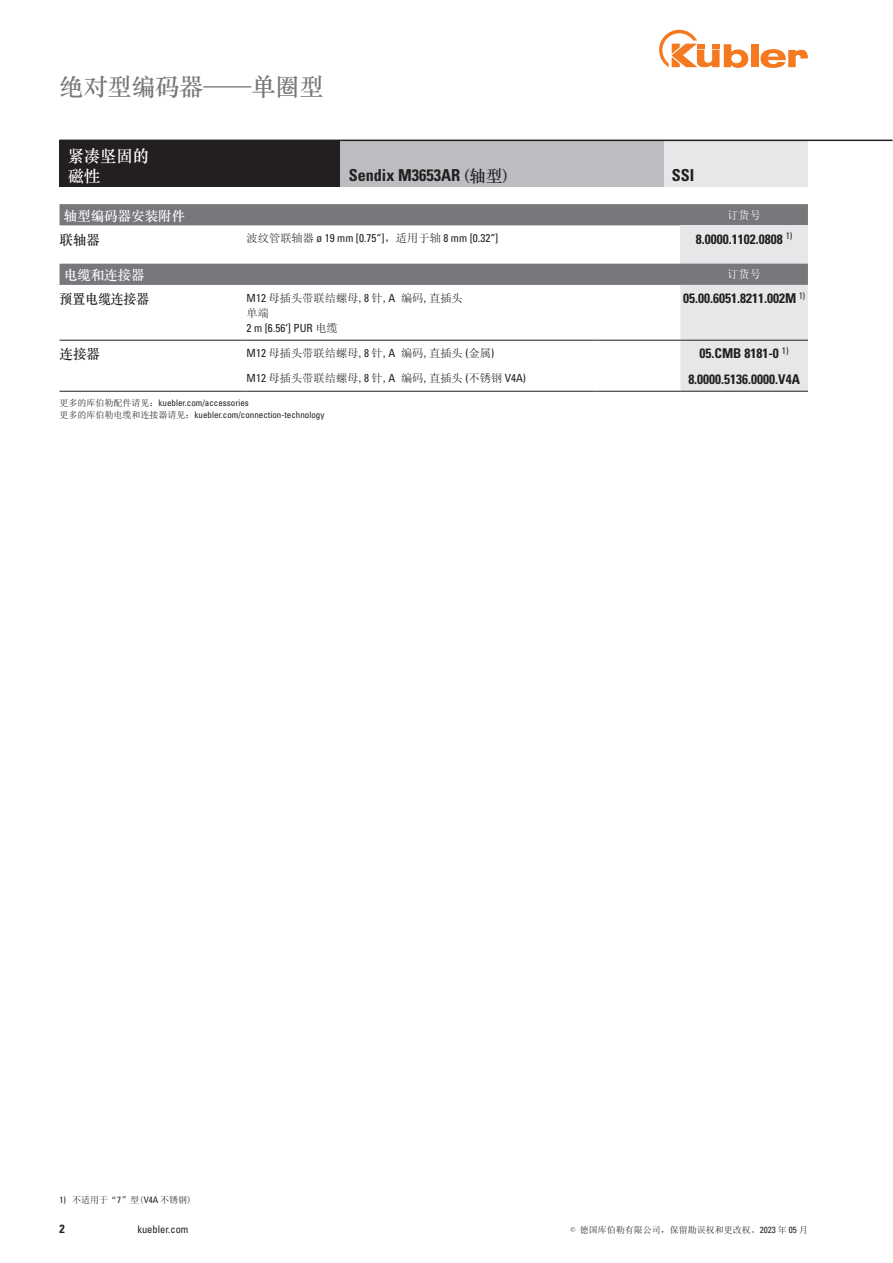
<style>
.page{position:relative;width:893px;height:1263px;background:#fff}
.page>*{position:absolute;margin:0;border:0;box-sizing:border-box;transform-origin:0 0}
.t1{font:24px "ST Songti SC Bold";color:#76787b}
.t2{font:700 condensed 16.5px "Univers LT Std";color:#231f20}
.t3{font:16.5px "ST Songti SC Bold";color:#fff}
.Bestellschlüssel{font:700 condensed 13.5px "Univers LT Std";color:#231f20}
.t4{font:13.5px "ST Songti SC Bold";color:#fff}
.t5{font:13.5px "ST Songti SC Bold";color:#231f20;scale:.95 1}
.t6{font:13.5px "ST Songti SC Bold";color:#231f20}
.t7{font:700 condensed 12px "Univers LT Std";color:#231f20}
.Bestellschlüssel-2{font:11.25px "Sim Sun";color:#231f20}
.Bestellschlüssel-3{font:condensed 11.25px/15px "Univers LT Std";color:#231f20}
.t8{font:11.25px "Sim Sun";color:#fff}
.t9{font:condensed 10.5px "Univers LT Std";color:#231f20}
.Fußnote{font:condensed 9px "Univers LT Std";color:#231f20}
.t10{font:9px "Sim Sun";color:#231f20}
.s1{font-family:"ST Songti TC Bold"}
.s2{font-family:"ST Songti SC Bold";font-weight:400;font-stretch:normal}
.s3{font-family:"Sim Sun";font-stretch:normal}
.s4{font-family:"Univers LT Std";font-stretch:condensed}
</style>
<div class="page">
<div style="left:751px;top:44px;width:7px;height:23px;background:#f47921"></div>
<svg style="left:760px;top:49px;width:48px;height:19px"></svg>
<svg style="left:659px;top:30px;width:89px;height:38px"></svg>
<div style="left:60px;top:204px;width:748px;height:21px;background:#76787b"></div>
<div style="left:680px;top:225px;width:128px;height:39px;background:#e6e7e9"></div>
<svg style="left:60px;top:264px;width:748px;height:127px"></svg>
<hr style="left:60px;top:391px;width:187px;height:1px;background:#231f20">
<hr style="left:60px;top:340px;width:187px;height:1px;background:#231f20">
<hr style="left:247px;top:340px;width:348px;height:1px;background:#231f20">
<hr style="left:595px;top:340px;width:85px;height:1px;background:#231f20">
<hr style="left:680px;top:340px;width:128px;height:1px;background:#231f20">
<hr style="left:247px;top:391px;width:348px;height:1px;background:#231f20">
<hr style="left:595px;top:391px;width:85px;height:1px;background:#231f20">
<hr style="left:680px;top:391px;width:128px;height:1px;background:#231f20">
<div style="left:663px;top:140px;width:145px;height:47px;background:#e6e7e9"></div>
<div style="left:60px;top:140px;width:280px;height:47px;background:#231f20"></div>
<div style="left:340px;top:140px;width:323px;height:47px;background:#bcbdc0"></div>
<hr style="left:60px;top:140px;width:832px;height:1px;background:#231f20">
<p class="t1" style="left:60px;top:71px;width:265px">绝对型编码器——<span class="s1">单圈型</span></p>
<p class="t3" style="left:68px;top:145px;width:82px">紧凑坚固的</p>
<p class="t3" style="left:68px;top:165px;width:34px">磁性</p>
<p class="t2" style="left:349px;top:165px;width:160px">Sendix M3653AR <span class="s2">(轴型)</span></p>
<p class="t2" style="left:672px;top:165px;width:24px">SSI</p>
<p class="t4" style="left:64px;top:207px;width:123px">轴型编码器安装附件</p>
<p class="t8" style="left:727px;top:209px;width:35px">订货号</p>
<p class="t6" style="left:60px;top:231px;width:42px">联轴器</p>
<p class="Bestellschlüssel-3" style="left:247px;top:230px;width:253px"><span class="s3">波纹管联轴器</span> ø 19 mm [0.75“]<span class="s3">，适用于轴</span> 8 mm [0.32“]</p>
<p class="Bestellschlüssel" style="left:696px;top:231px;width:98px">8.0000.1102.0808 <sup>1)</sup></p>
<p class="t4" style="left:64px;top:266px;width:82px">电缆和连接器</p>
<p class="t8" style="left:727px;top:269px;width:35px">订货号</p>
<p class="t5" style="left:60px;top:290px;width:96px">预置电缆连接器</p>
<p class="Bestellschlüssel-2" style="left:247px;top:292px;width:218px"><span class="s4">M12</span> 母插头带联结螺母,<span class="s4">8</span> 针,<span class="s4">A</span> 编码,直插头</p>
<p class="Bestellschlüssel-3" style="left:247px;top:305px;width:93px"><span class="s3">单端<br></span>2 m [6.56‘] PUR <span class="s3">电缆</span></p>
<p class="Bestellschlüssel" style="left:683px;top:290px;width:123px">05.00.6051.8211.002M <sup>1)</sup></p>
<p class="t6" style="left:60px;top:346px;width:42px">连接器</p>
<p class="Bestellschlüssel-2" style="left:247px;top:347px;width:249px"><span class="s4">M12</span> 母插头带联结螺母,<span class="s4">8</span> 针,<span class="s4">A</span> 编码,直插头 <span class="s4">(</span>金属<span class="s4">)</span></p>
<p class="Bestellschlüssel" style="left:699px;top:345px;width:91px">05.CMB 8181-0 <sup>1)</sup></p>
<p class="Bestellschlüssel-2" style="left:247px;top:373px;width:281px"><span class="s4">M12</span> 母插头带联结螺母,<span class="s4">8</span> 针,<span class="s4">A</span> 编码,直插头 <span class="s4">(</span>不锈钢 <span class="s4">V4A)</span></p>
<p class="Bestellschlüssel" style="left:688px;top:371px;width:113px">8.0000.5136.0000.V4A</p>
<p class="Fußnote" style="left:60px;top:397px;width:191px"><span class="s3">更多的库伯勒配件请见：</span>kuebler.com/accessories</p>
<p class="Fußnote" style="left:60px;top:409px;width:266px"><span class="s3">更多的库伯勒电缆和连接器请见：</span>kuebler.com/connection-technology</p>
<p class="t10" style="left:60px;top:1196px;width:134px"><span class="s4">1)</span> 不适用于“<span class="s4">7</span>”型(<span class="s4">V4A</span> 不锈钢)</p>
<h3 class="t7" style="left:60px;top:1221px;width:7px">2</h3>
<p class="t9" style="left:137px;top:1223px;width:53px">kuebler.com</p>
<p class="t10" style="left:571px;top:1225px;width:238px">© 德国库伯勒有限公司，保留勘误权和更改权。<span class="s4">2023</span> 年 <span class="s4">05</span> 月</p>
</div>
